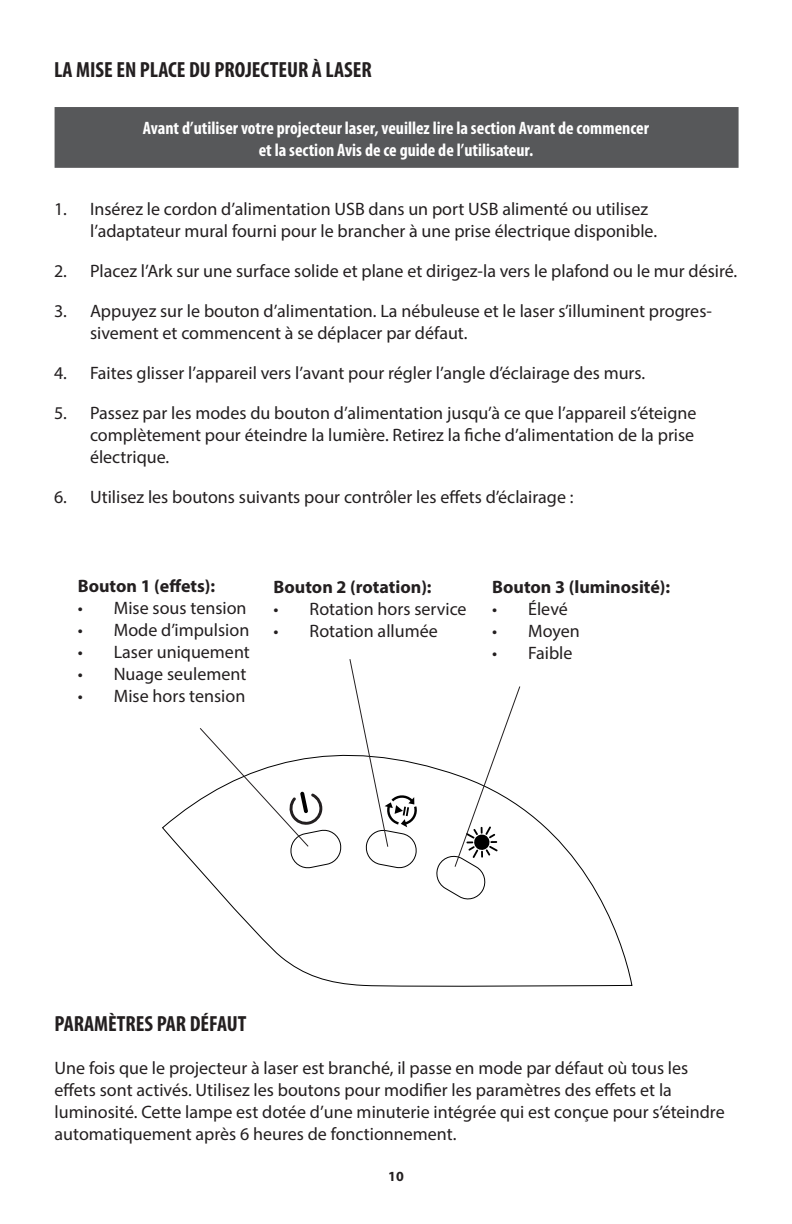
<style>
.page{position:relative;width:792px;height:1224px;background:#fff}
.page>*{position:absolute;margin:0;border:0;box-sizing:border-box;transform-origin:0 0}
.t1{font:700 condensed 22px "Myriad Pro";color:#231f20}
.t2{font:18px/22px "Myriad Pro";color:#231f20}
.t3{font:700 condensed 18px/21.6px "Myriad Pro";color:#fff;text-align:center}
.t4{font:700 18px "Myriad Pro";color:#231f20}
.t5{font:700 14px "Myriad Pro";color:#231f20}
</style>
<div class="page">
<div style="left:55px;top:107px;width:684px;height:61px;background:#57585a;border:2px solid #57585a"></div>
<svg style="left:162px;top:754px;width:471px;height:233px"></svg>
<svg style="left:199px;top:728px;width:125px;height:120px"></svg>
<svg style="left:349px;top:659px;width:69px;height:189px"></svg>
<svg style="left:454px;top:686px;width:67px;height:182px"></svg>
<p class="t1" style="left:54px;top:57px;width:319px">LA MISE EN PLACE DU PROJECTEUR À LASER</p>
<p class="t3" style="left:143px;top:117px;width:508px">Avant d’utiliser votre projecteur laser, veuillez lire la section Avant de commencer et la section Avis de ce guide de l’utilisateur.</p>
<p class="t2" style="left:90px;top:198px;width:569px;text-indent:-36px">1. Insérez le cordon d’alimentation USB dans un port USB alimenté ou utilisez l’adaptateur mural fourni pour le brancher à une prise électrique disponible.</p>
<p class="t2" style="left:54px;top:260px;width:685px">2. Placez l’Ark sur une surface solide et plane et dirigez-la vers le plafond ou le mur désiré.</p>
<p class="t2" style="left:90px;top:300px;width:623px;text-indent:-36px">3. Appuyez sur le bouton d’alimentation. La nébuleuse et le laser s’illuminent progres&shy;sivement et commencent à se déplacer par défaut.</p>
<p class="t2" style="left:54px;top:362px;width:593px">4. Faites glisser l’appareil vers l’avant pour régler l’angle d’éclairage des murs.</p>
<p class="t2" style="left:90px;top:402px;width:608px;text-align:justify;text-indent:-36px">5. Passez par les modes du bouton d’alimentation jusqu’à ce que l’appareil s’éteigne complètement pour éteindre la lumière. Retirez la fiche d’alimentation de la prise électrique.</p>
<p class="t2" style="left:54px;top:486px;width:521px">6. Utilisez les boutons suivants pour contrôler les effets d’éclairage :</p>
<p class="t4" style="left:78px;top:574px;width:139px">Bouton 1 (effets):</p>
<p class="t2" style="left:78px;top:597px;width:170px">• Mise sous tension</p>
<p class="t2" style="left:78px;top:619px;width:173px">• Mode d’impulsion</p>
<p class="t2" style="left:78px;top:641px;width:174px">• Laser uniquement</p>
<p class="t2" style="left:78px;top:663px;width:170px">• Nuage seulement</p>
<p class="t2" style="left:78px;top:685px;width:169px">• Mise hors tension</p>
<p class="t4" style="left:274px;top:576px;width:160px">Bouton 2 (rotation):</p>
<p class="t2" style="left:274px;top:598px;width:195px">• Rotation hors service</p>
<p class="t2" style="left:274px;top:620px;width:166px">• Rotation allumée</p>
<p class="t4" style="left:492px;top:576px;width:180px">Bouton 3 (luminosité):</p>
<p class="t2" style="left:492px;top:598px;width:77px">• Élevé</p>
<p class="t2" style="left:492px;top:620px;width:89px">• Moyen</p>
<p class="t2" style="left:492px;top:642px;width:82px">• Faible</p>
<p class="t1" style="left:55px;top:1011px;width:193px">PARAMÈTRES PAR DÉFAUT</p>
<p class="t2" style="left:55px;top:1057px;width:672px">Une fois que le projecteur à laser est branché, il passe en mode par défaut où tous les effets sont activés. Utilisez les boutons pour modifier les paramètres des effets et la luminosité. Cette lampe est dotée d’une minuterie intégrée qui est conçue pour s’éteindre automatiquement après 6 heures de fonctionnement.</p>
<p class="t5" style="left:388px;top:1167px;width:17px">10</p>
</div>
